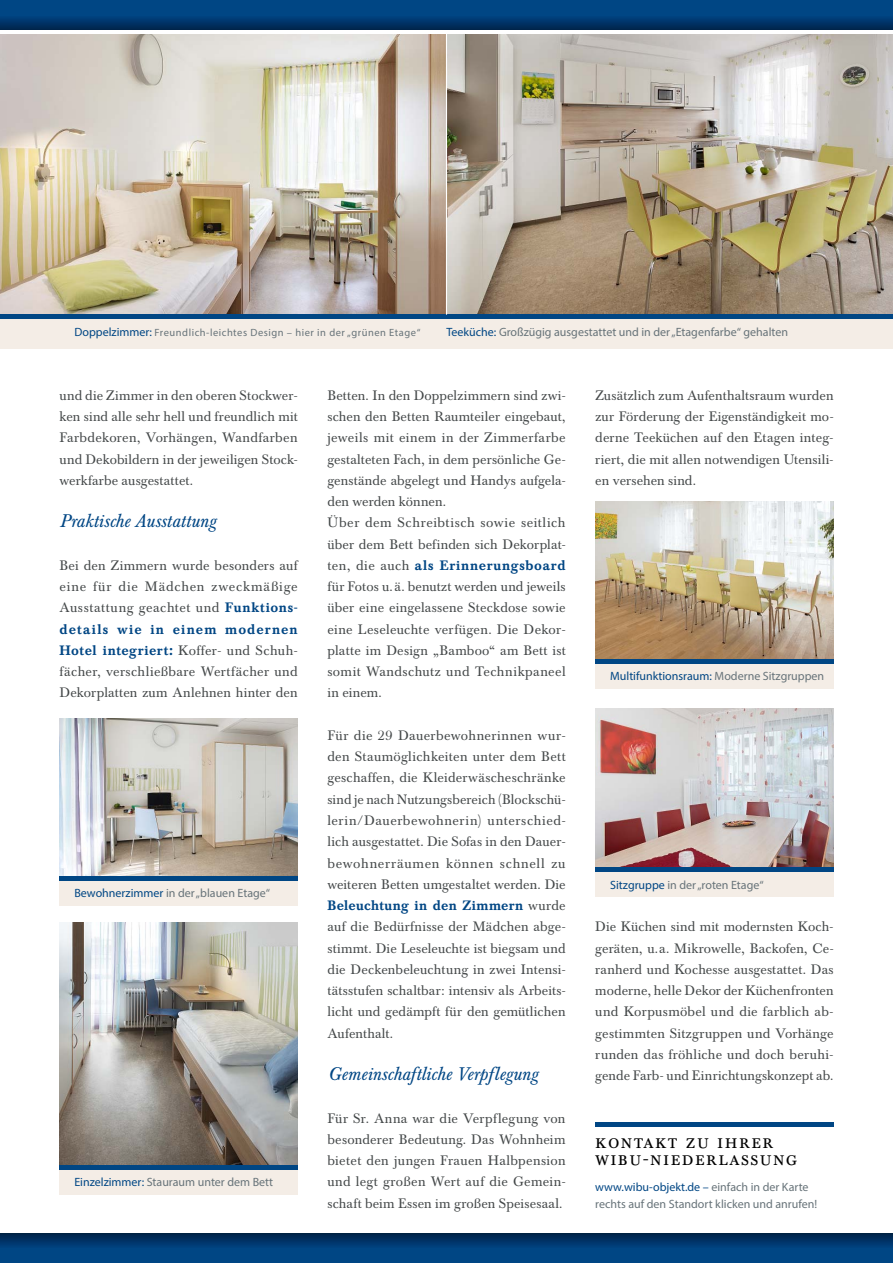
<style>
.page{position:relative;width:893px;height:1263px;background:#fff}
.page>*{position:absolute;margin:0;border:0;box-sizing:border-box;transform-origin:0 0}
.t1{font:21px/17px "BA13 Caps";letter-spacing:.08em;color:#000}
.t2{font:italic 18px "BA13";letter-spacing:.01em;color:#004684}
.t3{font:13.5px/21.3px "BA13";letter-spacing:.025em;color:#434748;text-align:justify}
.t4{font:12px/17px "Myriad Pro";color:#677379}
.t5{font:12px "Myriad Pro";color:#004684}
.t6{font:10.5px "Myriad Pro";letter-spacing:.05em;color:#677379}
.s1{font-size:12px;color:#004684}
.s2{color:#004684}
.s3{font-weight:500;color:#004684}
.s4{color:#677379}
</style>
<div class="page">
<div style="left:0;top:34px;width:893px;height:315px;background:#f4ede6"></div>
<img style="left:0;top:34px;width:893px;height:281px">
<div style="left:0;top:1233px;width:893px;height:30px;background:#004684"></div>
<div style="left:0;top:0;width:893px;height:30px;background:#004684"></div>
<div style="left:595px;top:659px;width:238px;height:30px;background:#f4ede6"></div>
<div style="left:60px;top:1165px;width:238px;height:30px;background:#f4ede6"></div>
<div style="left:60px;top:876px;width:238px;height:30px;background:#f4ede6"></div>
<img style="left:595px;top:502px;width:238px;height:157px">
<img style="left:60px;top:923px;width:238px;height:242px">
<img style="left:60px;top:719px;width:238px;height:157px">
<div style="left:595px;top:867px;width:238px;height:30px;background:#f4ede6"></div>
<img style="left:595px;top:708px;width:238px;height:159px">
<svg style="left:0;top:1233px;width:893px;height:13px;background:#002f5e"></svg>
<svg style="left:0;top:18px;width:893px;height:12px;background:#003061"></svg>
<hr style="left:0;top:315px;width:893px;height:4px;background:#004684">
<hr style="left:595px;top:1123px;width:238px;height:4px;background:#004684">
<hr style="left:595px;top:659px;width:238px;height:4px;background:#004684">
<hr style="left:60px;top:1165px;width:238px;height:4px;background:#004684">
<hr style="left:60px;top:876px;width:238px;height:4px;background:#004684">
<hr style="left:446px;top:31px;width:1px;height:284px;background:#fff">
<div style="left:595px;top:867px;width:238px;height:5px;background:#004684"></div>
<p class="t6" style="left:74px;top:326px;width:347px"><span class="s1">Doppelzimmer:</span> Freundlich-leichtes Design – hier in der „grünen Etage“</p>
<p class="t4" style="left:446px;top:323px;width:343px"><span class="s2">Teeküche:</span> Großzügig ausgestattet und in der „Etagenfarbe“ gehalten</p>
<p class="t3" style="left:60px;top:385px;width:240px">und die Zimmer in den oberen Stockwer&shy;ken sind alle sehr hell und freundlich mit Farbdekoren, Vorhängen, Wandfarben und Dekobildern in der jeweiligen Stock&shy;werkfarbe ausgestattet.</p>
<h2 class="t2" style="left:60px;top:511px;width:157px">Praktische Ausstattung</h2>
<p class="t3" style="left:60px;top:555px;width:240px">Bei den Zimmern wurde besonders auf eine für die Mädchen zweckmäßige Ausstattung geachtet und <span class="s3">Funktions&shy;details wie in einem modernen Hotel integriert:</span> Koffer- und Schuh&shy;fächer, verschließbare Wertfächer und Dekorplatten zum Anlehnen hinter den</p>
<p class="t4" style="left:74px;top:884px;width:197px"><span class="s2">Bewohnerzimmer</span> in der „blauen Etage“</p>
<p class="t4" style="left:74px;top:1174px;width:200px"><span class="s2">Einzelzimmer:</span> Stauraum unter dem Bett</p>
<p class="t3" style="left:327px;top:385px;width:240px;text-align:left">Betten. In den Doppelzimmern sind zwi&shy;schen den Betten Raumteiler eingebaut, jeweils mit einem in der Zimmerfarbe gestalteten Fach, in dem persönliche Ge&shy;genstände abgelegt und Handys aufgela&shy;den werden können.<br>Über dem Schreibtisch sowie seitlich über dem Bett befinden sich Dekorplat&shy;ten, die auch <span class="s3">als Erinnerungsboard </span>für Fotos u. ä. benutzt werden und jeweils über eine eingelassene Steckdose sowie eine Leseleuchte verfügen. Die Dekor&shy;platte im Design „Bamboo“ am Bett ist somit Wandschutz und Technikpaneel in einem.</p>
<p class="t3" style="left:327px;top:725px;width:240px">Für die 29 Dauerbewohnerinnen wur&shy;den Staumöglichkeiten unter dem Bett geschaffen, die Kleiderwäscheschränke sind je nach Nutzungsbereich (Blockschü&shy;lerin/Dauerbewohnerin) unterschied&shy;lich ausgestattet. Die Sofas in den Dauer&shy;bewohnerräumen können schnell zu weiteren Betten umgestaltet werden. Die <span class="s3">Beleuchtung in den Zimmern</span> wurde auf die Bedürfnisse der Mädchen abge&shy;stimmt. Die Leseleuchte ist biegsam und die Deckenbeleuchtung in zwei Intensi&shy;tätsstufen schaltbar: intensiv als Arbeits&shy;licht und gedämpft für den gemütlichen Aufenthalt.</p>
<h2 class="t2" style="left:327px;top:1064px;width:211px">Gemeinschaftliche Verpflegung</h2>
<p class="t3" style="left:327px;top:1108px;width:240px">Für Sr. Anna war die Verpflegung von besonderer Bedeutung. Das Wohnheim bietet den jungen Frauen Halbpension und legt großen Wert auf die Gemein&shy;schaft beim Essen im großen Speisesaal.</p>
<p class="t3" style="left:595px;top:385px;width:240px">Zusätzlich zum Aufenthaltsraum wurden zur Förderung der Eigenständigkeit mo&shy;derne Teeküchen auf den Etagen integ&shy;riert, die mit allen notwendigen Utensili&shy;en versehen sind.</p>
<p class="t5" style="left:610px;top:669px;width:215px">Multifunktionsraum: <span class="s4">Moderne Sitzgruppen</span></p>
<p class="t4" style="left:610px;top:876px;width:155px"><span class="s2">Sitzgruppe</span> in der „roten Etage“</p>
<p class="t3" style="left:595px;top:916px;width:240px">Die Küchen sind mit modernsten Koch&shy;geräten, u.a. Mikrowelle, Backofen, Ce&shy;ranherd und Kochesse ausgestattet. Das moderne, helle Dekor der Küchenfronten und Korpusmöbel und die farblich ab&shy;gestimmten Sitzgruppen und Vorhänge runden das fröhliche und doch beruhi&shy;gende Farb- und Einrichtungskonzept ab.</p>
<h1 class="t1" style="left:595px;top:1133px;width:203px">kontakt zu ihrer wibu-niederlassung</h1>
<p class="t4" style="left:595px;top:1178px;width:223px"><span class="s2">www.wibu-objekt.de –</span> einfach in der Karte rechts auf den Standort klicken und anrufen!</p>
</div>
